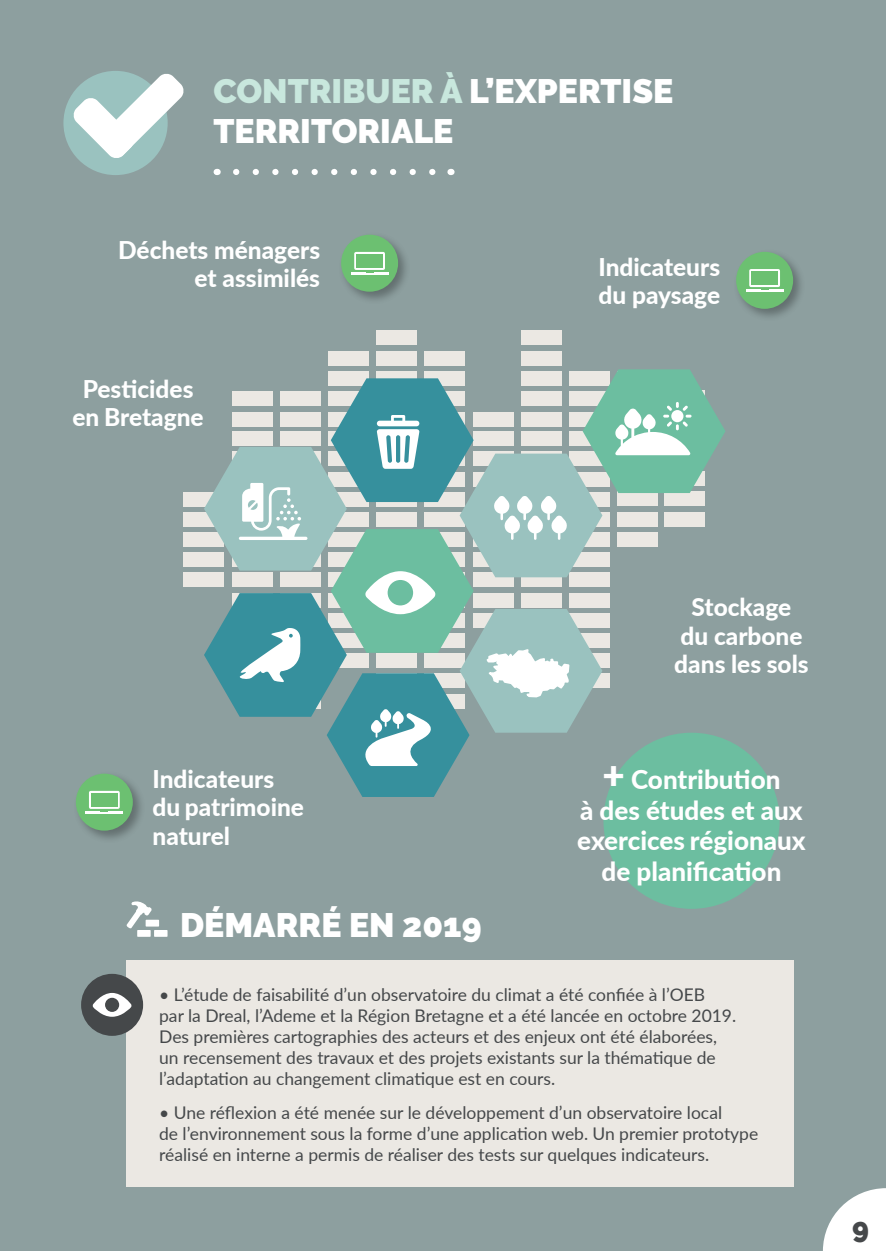
<style>
.page{position:relative;width:886px;height:1251px;background:#8d9f9f}
.page>*{position:absolute;margin:0;border:0;box-sizing:border-box;transform-origin:0 0}
.t1{font:900 33.75px/40.5px "Raleway";color:#fff}
.t2{font:900 28.5px "Raleway";color:#45484a}
.t3{font:800 26px/30.4px "Lato";color:#fff;text-align:center}
.t4{font:800 24.5px/28.5px "Lato";color:#fff}
.t5{font:17.5px/21px "Lato";color:#45484a}
.s1{color:#c8e7dd}
.s2{font-weight:900;font-size:38.62px}
</style>
<div class="page">
<div style="left:733px;top:249px;width:73px;height:73px;background:#000;opacity:.3"></div>
<div style="left:736px;top:252px;width:57px;height:57px;background:#6cc071;border-radius:50%"></div>
<div style="left:749px;top:269px;width:31px;height:18px;background:#fff;border-radius:2px"></div>
<div style="left:751px;top:271px;width:27px;height:14px;background:#6cc071"></div>
<svg style="left:746px;top:289px;width:37px;height:3px"></svg>
<div style="left:73px;top:771px;width:73px;height:72px;background:#000;opacity:.3"></div>
<div style="left:76px;top:774px;width:57px;height:57px;background:#6cc071;border-radius:50%"></div>
<div style="left:89px;top:791px;width:31px;height:18px;background:#fff;border-radius:2px"></div>
<div style="left:91px;top:793px;width:27px;height:14px;background:#6cc071"></div>
<svg style="left:86px;top:811px;width:37px;height:2px"></svg>
<div style="left:63px;top:71px;width:105px;height:104px;background:#9ac2bf;border-radius:50%"></div>
<svg style="left:73px;top:73px;width:111px;height:86px"></svg>
<svg style="left:236px;top:169px;width:200px;height:6px"></svg>
<div style="left:376px;top:330px;width:41px;height:15px;background:#ebe8e3"></div>
<div style="left:521px;top:330px;width:41px;height:15px;background:#ebe8e3"></div>
<div style="left:376px;top:351px;width:41px;height:14px;background:#ebe8e3"></div>
<div style="left:521px;top:351px;width:41px;height:14px;background:#ebe8e3"></div>
<div style="left:328px;top:351px;width:41px;height:14px;background:#ebe8e3"></div>
<div style="left:424px;top:351px;width:41px;height:14px;background:#ebe8e3"></div>
<div style="left:183px;top:492px;width:41px;height:15px;background:#ebe8e3"></div>
<div style="left:183px;top:512px;width:41px;height:14px;background:#ebe8e3"></div>
<div style="left:183px;top:532px;width:41px;height:15px;background:#ebe8e3"></div>
<div style="left:183px;top:552px;width:41px;height:15px;background:#ebe8e3"></div>
<div style="left:183px;top:573px;width:41px;height:14px;background:#ebe8e3"></div>
<div style="left:127px;top:960px;width:667px;height:227px;background:#ebe8e3"></div>
<div style="left:81px;top:974px;width:62px;height:62px;background:#45484a;border-radius:50%"></div>
<svg style="left:92px;top:993px;width:40px;height:24px"></svg>
<div style="left:137px;top:930px;width:14px;height:7px;background:#fff"></div>
<div style="left:154px;top:930px;width:14px;height:7px;background:#fff"></div>
<div style="left:146px;top:920px;width:13px;height:6px;background:#fff"></div>
<svg style="left:127px;top:901px;width:25px;height:27px"></svg>
<div style="left:338px;top:232px;width:73px;height:72px;background:#000;opacity:.3"></div>
<div style="left:341px;top:235px;width:57px;height:57px;background:#6cc071;border-radius:50%"></div>
<div style="left:354px;top:252px;width:31px;height:18px;background:#fff;border-radius:2px"></div>
<div style="left:356px;top:254px;width:27px;height:14px;background:#6cc071"></div>
<svg style="left:351px;top:272px;width:37px;height:2px"></svg>
<svg style="left:204px;top:369px;width:521px;height:428px"></svg>
<div style="left:603px;top:733px;width:176px;height:176px;background:#6cbea0;border-radius:50%"></div>
<svg style="left:823px;top:1188px;width:63px;height:63px"></svg>
<h1 class="t1" style="left:213px;top:71px;width:461px"><span class="s1">CONTRIBUER À</span> L’EXPERTISE<br>TERRITORIALE</h1>
<h3 class="t4" style="left:118px;top:235px;width:204px;text-align:right">Déchets ménagers et assimilés</h3>
<h3 class="t4" style="left:72px;top:373px;width:133px;text-align:center">Pesticides en Bretagne</h3>
<h3 class="t4" style="left:598px;top:252px;width:123px">Indicateurs du paysage</h3>
<h3 class="t4" style="left:153px;top:763px;width:153px">Indicateurs du patrimoine naturel</h3>
<h1 class="t1" style="left:180px;top:905px;width:303px">DÉMARRÉ EN 2019</h1>
<h3 class="t4" style="left:674px;top:592px;width:136px;text-align:center">Stockage<br>du carbone dans les sols</h3>
<h3 class="t3" style="left:577px;top:763px;width:230px"><span class="s2">+</span> Contribution<br>à des études et aux exercices régionaux de planification</h3>
<p class="t5" style="left:159px;top:983px;width:578px">• L’étude de faisabilité d’un observatoire du climat a été confiée à l’OEB<br>par la Dreal, l’Ademe et la Région Bretagne et a été lancée en octobre 2019.<br>Des premières cartographies des acteurs et des enjeux ont été élaborées, un recensement des travaux et des projets existants sur la thématique de l’adaptation au changement climatique est en cours.</p>
<p class="t5" style="left:159px;top:1101px;width:600px">• Une réflexion a été menée sur le développement d’un observatoire local<br>de l’environnement sous la forme d’une application web. Un premier prototype réalisé en interne a permis de réaliser des tests sur quelques indicateurs.</p>
<h2 class="t2" style="left:852px;top:1211px;width:18px">9</h2>
</div>
